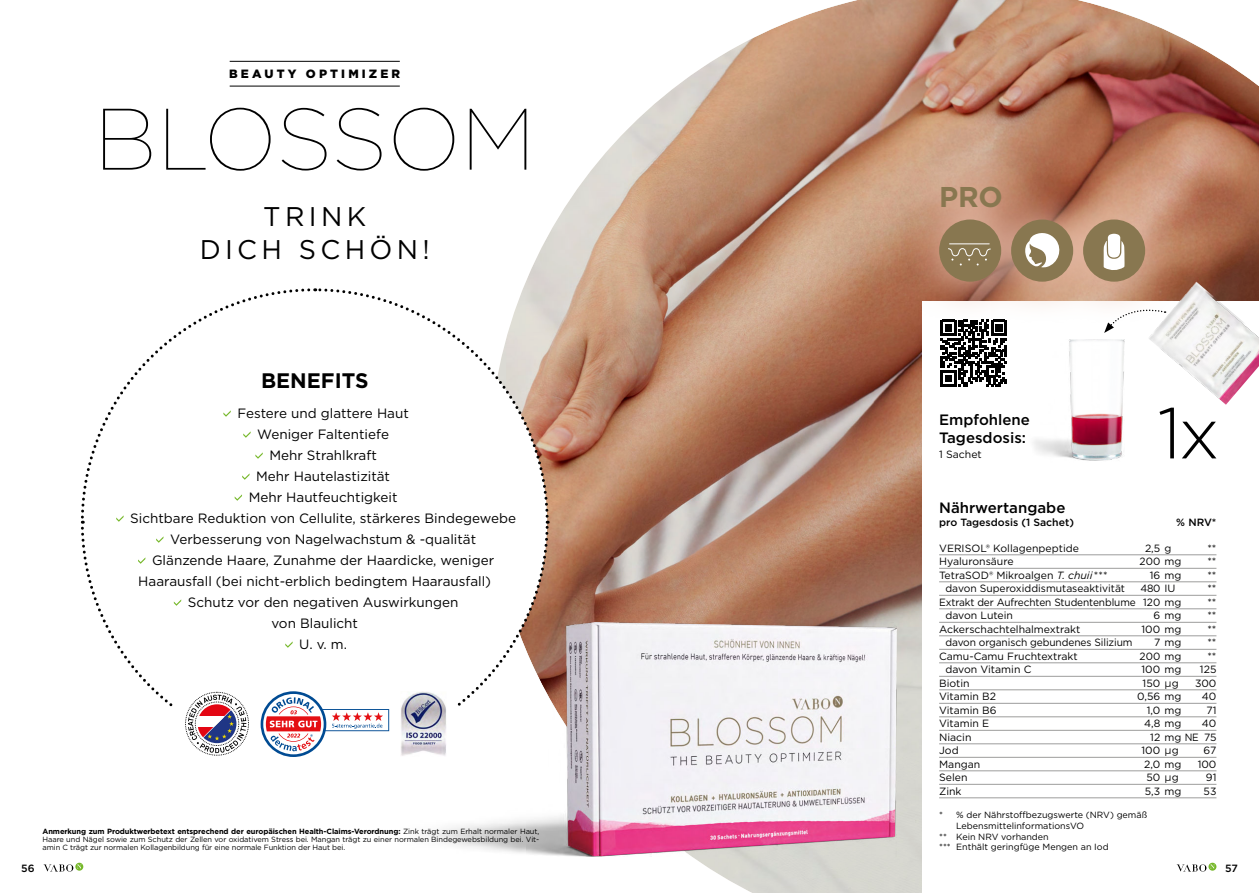
<style>
.page{position:relative;width:1259px;height:893px;background:#fff}
.page>*{position:absolute;margin:0;border:0;box-sizing:border-box;transform-origin:0 0}
.t1{font:100 87px "Gotham";color:#000}
.t2{font:300 72px "Gotham";color:#000}
.t3{font:700 28.65px "Gotham";color:#887750}
.t4{font:27px/33px "Gotham";letter-spacing:.16em;color:#000;text-align:center}
.t5{font:700 21px "Gotham";color:#000}
.t6{font:500 15px/18px "Gotham";color:#000}
.t7{font:13.5px "Gotham";color:#000}
.t8{font:900 12px "Gotham";letter-spacing:.26em;color:#000}
.t9{font:10.5px "Gotham";color:#000}
.t10{font:10.5px "Gotham";color:#000;scale:.96 1}
.t11{font:500 10.5px "Gotham";color:#000}
.t12{font:9px "Gotham";color:#000}
.t13{font:7.5px/8.2px "Gotham";letter-spacing:-.01em;color:#000;text-align:justify}
.s1{font-weight:700}
.s2{font-style:italic}
.s3{font-family:"Montserrat"}
</style>
<div class="page">
<img style="left:524px;top:0;width:735px;height:893px">
<svg style="left:524px;top:522px;width:26px;height:101px"></svg>
<svg style="left:315px;top:287px;width:235px;height:232px"></svg>
<svg style="left:81px;top:288px;width:230px;height:234px"></svg>
<svg style="left:81px;top:526px;width:137px;height:181px"></svg>
<svg style="left:223px;top:410px;width:8px;height:7px"></svg>
<svg style="left:243px;top:431px;width:8px;height:7px"></svg>
<svg style="left:255px;top:452px;width:8px;height:7px"></svg>
<svg style="left:242px;top:473px;width:7px;height:7px"></svg>
<svg style="left:235px;top:494px;width:7px;height:7px"></svg>
<svg style="left:116px;top:515px;width:8px;height:7px"></svg>
<svg style="left:156px;top:536px;width:7px;height:7px"></svg>
<svg style="left:138px;top:557px;width:7px;height:7px"></svg>
<svg style="left:174px;top:599px;width:7px;height:7px"></svg>
<svg style="left:285px;top:641px;width:8px;height:7px"></svg>
<div style="left:173px;top:693px;width:283px;height:83px;background:#fff"></div>
<img style="left:422px;top:623px;width:474px;height:234px">
<div style="left:922px;top:301px;width:337px;height:592px;background:#fff"></div>
<hr style="left:939px;top:555px;width:277px;height:1px;background:#9d9d9c">
<hr style="left:939px;top:568px;width:277px;height:1px;background:#9d9d9c">
<hr style="left:939px;top:582px;width:277px;height:1px;background:#9d9d9c">
<hr style="left:939px;top:595px;width:277px;height:1px;background:#9d9d9c">
<hr style="left:939px;top:609px;width:277px;height:1px;background:#9d9d9c">
<hr style="left:939px;top:622px;width:277px;height:1px;background:#9d9d9c">
<hr style="left:939px;top:636px;width:277px;height:1px;background:#9d9d9c">
<hr style="left:939px;top:649px;width:277px;height:1px;background:#9d9d9c">
<hr style="left:939px;top:663px;width:277px;height:1px;background:#9d9d9c">
<hr style="left:939px;top:676px;width:277px;height:1px;background:#9d9d9c">
<hr style="left:939px;top:690px;width:277px;height:1px;background:#9d9d9c">
<hr style="left:939px;top:703px;width:277px;height:1px;background:#9d9d9c">
<hr style="left:939px;top:717px;width:277px;height:1px;background:#9d9d9c">
<hr style="left:939px;top:730px;width:277px;height:1px;background:#9d9d9c">
<hr style="left:939px;top:744px;width:277px;height:1px;background:#9d9d9c">
<hr style="left:939px;top:757px;width:277px;height:1px;background:#9d9d9c">
<hr style="left:939px;top:771px;width:277px;height:1px;background:#9d9d9c">
<hr style="left:939px;top:784px;width:277px;height:1px;background:#9d9d9c">
<hr style="left:939px;top:798px;width:277px;height:1px;background:#9d9d9c">
<img style="left:1149px;top:282px;width:110px;height:123px">
<img style="left:1033px;top:339px;width:91px;height:122px">
<svg style="left:940px;top:324px;width:67px;height:62px"></svg>
<hr style="left:230px;top:61px;width:170px;height:1px;background:#000">
<hr style="left:230px;top:86px;width:170px;height:1px;background:#000">
<svg style="left:897px;top:143px;width:290px;height:181px;background:#c5957d"></svg>
<div style="left:1011px;top:219px;width:62px;height:63px;background:#887750;border-radius:50%"></div>
<div style="left:1083px;top:219px;width:62px;height:63px;background:#887750;border-radius:50%"></div>
<div style="left:939px;top:219px;width:62px;height:63px;background:#887750;border-radius:50%"></div>
<svg style="left:1103px;top:233px;width:21px;height:37px"></svg>
<svg style="left:948px;top:243px;width:43px;height:22px"></svg>
<svg style="left:1025px;top:233px;width:35px;height:34px"></svg>
<svg style="left:1104px;top:307px;width:61px;height:26px"></svg>
<svg style="left:44px;top:864px;width:38px;height:8px"></svg>
<svg style="left:1208px;top:863px;width:8px;height:8px"></svg>
<svg style="left:1176px;top:864px;width:38px;height:8px"></svg>
<svg style="left:261px;top:691px;width:128px;height:66px"></svg>
<svg style="left:185px;top:692px;width:64px;height:64px"></svg>
<img style="left:401px;top:692px;width:45px;height:64px">
<p class="t8" style="left:229px;top:68px;width:172px">BEAUTY OPTIMIZER</p>
<h1 class="t1" style="left:94px;top:100px;width:443px">BLOSSOM</h1>
<h3 class="t4" style="left:200px;top:200px;width:232px">TRINK<br>DICH SCHÖN!</h3>
<h3 class="t5" style="left:261px;top:369px;width:109px">BENEFITS</h3>
<p class="t7" style="left:237px;top:406px;width:173px">Festere und glattere Haut</p>
<p class="t7" style="left:257px;top:427px;width:133px">Weniger Faltentiefe</p>
<p class="t7" style="left:269px;top:448px;width:109px">Mehr Strahlkraft</p>
<p class="t7" style="left:256px;top:469px;width:135px">Mehr Hautelastizität</p>
<p class="t7" style="left:249px;top:490px;width:150px">Mehr Hautfeuchtigkeit</p>
<p class="t7" style="left:130px;top:511px;width:387px">Sichtbare Reduktion von Cellulite, stärkeres Bindegewebe</p>
<p class="t7" style="left:170px;top:532px;width:307px">Verbesserung von Nagelwachstum &amp; -qualität</p>
<p class="t7" style="left:152px;top:553px;width:344px">Glänzende Haare, Zunahme der Haardicke, weniger</p>
<p class="t7" style="left:138px;top:574px;width:354px">Haarausfall (bei nicht-erblich bedingtem Haarausfall)</p>
<p class="t7" style="left:188px;top:595px;width:272px">Schutz vor den negativen Auswirkungen</p>
<p class="t7" style="left:271px;top:616px;width:88px">von Blaulicht</p>
<p class="t7" style="left:299px;top:637px;width:49px">U. v. m.</p>
<p class="t13" style="left:43px;top:827px;width:498px"><span class="s1">Anmerkung zum Produktwerbetext entsprechend der europäischen Health-Claims-Verordnung:</span> Zink trägt zum Erhalt normaler Haut, Haare und Nägel sowie zum Schutz der Zellen vor oxidativem Stress bei. Mangan trägt zu einer normalen Bindegewebsbildung bei. Vit&shy;amin C trägt zur normalen Kollagenbildung für eine normale Funktion der Haut bei.</p>
<h3 class="t3" style="left:939px;top:181px;width:65px">PRO</h3>
<h3 class="t6" style="left:939px;top:411px;width:92px">Empfohlene<br>Tagesdosis:</h3>
<p class="t9" style="left:939px;top:449px;width:44px">1 Sachet</p>
<h2 class="t2" style="left:1157px;top:398px;width:64px">1x</h2>
<h3 class="t6" style="left:939px;top:499px;width:128px">Nährwertangabe</h3>
<p class="t11" style="left:939px;top:517px;width:136px">pro Tagesdosis (1 Sachet)</p>
<p class="t11" style="left:1176px;top:517px;width:42px">% NRV*</p>
<p class="t9" style="left:939px;top:543px;width:141px">VERISOL® Kollagenpeptide</p>
<p class="t9" style="left:1145px;top:543px;width:28px">2,5 g</p>
<p class="t9" style="left:1207px;top:543px;width:11px">**</p>
<p class="t9" style="left:939px;top:556px;width:76px">Hyaluronsäure</p>
<p class="t9" style="left:1139px;top:556px;width:43px">200 mg</p>
<p class="t9" style="left:1207px;top:556px;width:11px">**</p>
<p class="t9" style="left:939px;top:570px;width:170px">TetraSOD® Mikroalgen <span class="s2">T. chuii</span> ***</p>
<p class="t9" style="left:1149px;top:570px;width:33px">16 mg</p>
<p class="t9" style="left:1207px;top:570px;width:11px">**</p>
<p class="t9" style="left:945px;top:583px;width:181px">davon Superoxiddismutaseaktivität</p>
<p class="t9" style="left:1140px;top:583px;width:37px">480 IU</p>
<p class="t9" style="left:1207px;top:583px;width:11px">**</p>
<p class="t10" style="left:939px;top:597px;width:254px">Extrakt der Aufrechten Studentenblume 120 mg</p>
<p class="t9" style="left:1207px;top:597px;width:11px">**</p>
<p class="t9" style="left:945px;top:610px;width:69px">davon Lutein</p>
<p class="t9" style="left:1153px;top:610px;width:30px">6 mg</p>
<p class="t9" style="left:1207px;top:610px;width:11px">**</p>
<p class="t9" style="left:939px;top:624px;width:143px">Ackerschachtelhalmextrakt</p>
<p class="t9" style="left:1141px;top:624px;width:41px">100 mg</p>
<p class="t9" style="left:1207px;top:624px;width:11px">**</p>
<p class="t9" style="left:945px;top:637px;width:189px">davon organisch gebundenes Silizium</p>
<p class="t9" style="left:1154px;top:637px;width:29px">7 mg</p>
<p class="t9" style="left:1207px;top:637px;width:11px">**</p>
<p class="t9" style="left:939px;top:651px;width:140px">Camu-Camu Fruchtextrakt</p>
<p class="t9" style="left:1139px;top:651px;width:43px">200 mg</p>
<p class="t9" style="left:1207px;top:651px;width:11px">**</p>
<p class="t9" style="left:945px;top:664px;width:87px">davon Vitamin C</p>
<p class="t9" style="left:1141px;top:664px;width:41px">100 mg</p>
<p class="t9" style="left:1200px;top:664px;width:18px">125</p>
<p class="t9" style="left:939px;top:678px;width:32px">Biotin</p>
<p class="t9" style="left:1142px;top:678px;width:38px">150 <span class="s3">µ</span>g</p>
<p class="t9" style="left:1195px;top:678px;width:23px">300</p>
<p class="t9" style="left:939px;top:691px;width:58px">Vitamin B2</p>
<p class="t9" style="left:1137px;top:691px;width:46px">0,56 mg</p>
<p class="t9" style="left:1202px;top:691px;width:16px">40</p>
<p class="t9" style="left:939px;top:705px;width:59px">Vitamin B6</p>
<p class="t9" style="left:1146px;top:705px;width:36px">1,0 mg</p>
<p class="t9" style="left:1206px;top:705px;width:12px">71</p>
<p class="t9" style="left:939px;top:718px;width:52px">Vitamin E</p>
<p class="t9" style="left:1144px;top:718px;width:39px">4,8 mg</p>
<p class="t9" style="left:1202px;top:718px;width:16px">40</p>
<p class="t9" style="left:939px;top:732px;width:34px">Niacin</p>
<p class="t9" style="left:1150px;top:732px;width:68px">12 mg NE 75</p>
<p class="t9" style="left:939px;top:745px;width:21px">Jod</p>
<p class="t9" style="left:1141px;top:745px;width:39px">100 <span class="s3">µ</span>g</p>
<p class="t9" style="left:1203px;top:745px;width:14px">67</p>
<p class="t9" style="left:939px;top:759px;width:43px">Mangan</p>
<p class="t9" style="left:1144px;top:759px;width:39px">2,0 mg</p>
<p class="t9" style="left:1197px;top:759px;width:20px">100</p>
<p class="t9" style="left:939px;top:772px;width:30px">Selen</p>
<p class="t9" style="left:1146px;top:772px;width:34px">50 <span class="s3">µ</span>g</p>
<p class="t9" style="left:1206px;top:772px;width:12px">91</p>
<p class="t9" style="left:939px;top:786px;width:24px">Zink</p>
<p class="t9" style="left:1144px;top:786px;width:38px">5,3 mg</p>
<p class="t9" style="left:1203px;top:786px;width:14px">53</p>
<p class="t12" style="left:939px;top:810px;width:210px">* % der Nährstoffbezugswerte (NRV) gemäß</p>
<p class="t12" style="left:956px;top:821px;width:130px">LebensmittelinformationsVO</p>
<p class="t12" style="left:939px;top:832px;width:111px">** Kein NRV vorhanden</p>
<p class="t12" style="left:939px;top:843px;width:171px">*** Enthält geringfüge Mengen an Iod</p>
<p class="t11" style="left:21px;top:863px;width:15px">56</p>
<p class="t11" style="left:1225px;top:863px;width:14px">57</p>
</div>
